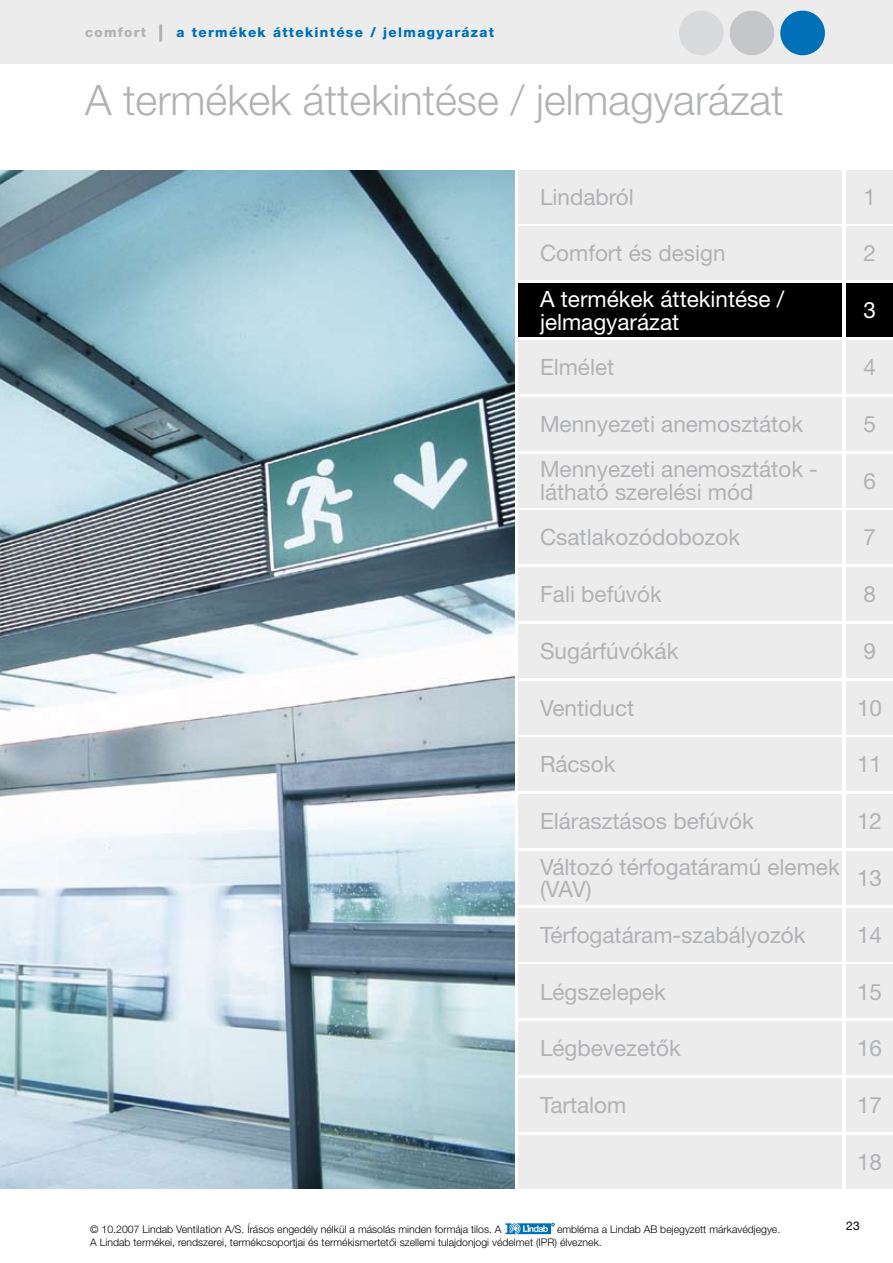
<style>
.page{position:relative;width:893px;height:1263px;background:#fff}
.page>*{position:absolute;margin:0;border:0;box-sizing:border-box;transform-origin:0 0}
.t1{font:300 42px "Helvetica Neue LT Pro";color:#b1b2b4}
.t2{font:22.5px/45.5px "Helvetica Neue LT Pro";color:#b1b2b4}
.t3{font:22.5px/22.5px "Helvetica Neue LT Pro";color:#fff}
.t4{font:800 13.5px "Helvetica Neue LT Pro";letter-spacing:.1em;color:#0071b9}
.t5{font:800 13.5px "Helvetica Neue LT Pro";letter-spacing:.1em;color:#b1b2b4}
.t6{font:12px "Helvetica Neue";color:#000}
.t7{font:300 10.5px/12.6px "Helvetica Neue LT Pro";color:#000}
</style>
<div class="page">
<div style="left:0;top:0;width:893px;height:64px;background:#ececed"></div>
<div style="left:679px;top:11px;width:45px;height:44px;background:#d9dadb;border-radius:50%"></div>
<div style="left:730px;top:11px;width:44px;height:44px;background:#c5c6c8;border-radius:50%"></div>
<div style="left:780px;top:11px;width:45px;height:44px;background:#0071b9;border-radius:50%"></div>
<div style="left:846px;top:170px;width:47px;height:53px;background:#ececed"></div>
<div style="left:846px;top:227px;width:47px;height:53px;background:#ececed"></div>
<div style="left:846px;top:284px;width:47px;height:53px;background:#000"></div>
<div style="left:846px;top:340px;width:47px;height:54px;background:#ececed"></div>
<div style="left:846px;top:397px;width:47px;height:53px;background:#ececed"></div>
<div style="left:846px;top:454px;width:47px;height:53px;background:#ececed"></div>
<div style="left:846px;top:511px;width:47px;height:53px;background:#ececed"></div>
<div style="left:846px;top:567px;width:47px;height:54px;background:#ececed"></div>
<div style="left:846px;top:624px;width:47px;height:53px;background:#ececed"></div>
<div style="left:846px;top:681px;width:47px;height:53px;background:#ececed"></div>
<div style="left:846px;top:738px;width:47px;height:53px;background:#ececed"></div>
<div style="left:846px;top:794px;width:47px;height:54px;background:#ececed"></div>
<div style="left:846px;top:851px;width:47px;height:53px;background:#ececed"></div>
<div style="left:846px;top:908px;width:47px;height:53px;background:#ececed"></div>
<div style="left:846px;top:965px;width:47px;height:53px;background:#ececed"></div>
<div style="left:846px;top:1022px;width:47px;height:53px;background:#ececed"></div>
<div style="left:846px;top:1078px;width:47px;height:53px;background:#ececed"></div>
<div style="left:846px;top:1135px;width:47px;height:53px;background:#ececed"></div>
<hr style="left:159px;top:24px;width:3px;height:17px;background:#b1b2b4">
<div style="left:519px;top:170px;width:323px;height:53px;background:#ececed"></div>
<div style="left:519px;top:227px;width:323px;height:53px;background:#ececed"></div>
<div style="left:519px;top:284px;width:323px;height:53px;background:#000"></div>
<div style="left:519px;top:340px;width:323px;height:54px;background:#ececed"></div>
<div style="left:519px;top:397px;width:323px;height:53px;background:#ececed"></div>
<div style="left:519px;top:454px;width:323px;height:53px;background:#ececed"></div>
<div style="left:519px;top:511px;width:323px;height:53px;background:#ececed"></div>
<div style="left:519px;top:567px;width:323px;height:54px;background:#ececed"></div>
<div style="left:519px;top:624px;width:323px;height:53px;background:#ececed"></div>
<div style="left:519px;top:681px;width:323px;height:53px;background:#ececed"></div>
<div style="left:519px;top:738px;width:323px;height:53px;background:#ececed"></div>
<div style="left:519px;top:794px;width:323px;height:54px;background:#ececed"></div>
<div style="left:519px;top:851px;width:323px;height:53px;background:#ececed"></div>
<div style="left:519px;top:908px;width:323px;height:53px;background:#ececed"></div>
<div style="left:519px;top:965px;width:323px;height:53px;background:#ececed"></div>
<div style="left:519px;top:1022px;width:323px;height:53px;background:#ececed"></div>
<div style="left:519px;top:1078px;width:323px;height:53px;background:#ececed"></div>
<div style="left:519px;top:1135px;width:323px;height:53px;background:#ececed"></div>
<img style="left:0;top:170px;width:514px;height:1018px">
<svg style="left:505px;top:1223px;width:49px;height:11px"></svg>
<p class="t5" style="left:85px;top:25px;width:63px">comfort</p>
<p class="t4" style="left:177px;top:25px;width:319px">a termékek áttekintése / jelmagyarázat</p>
<h1 class="t1" style="left:85px;top:74px;width:700px">A termékek áttekintése / jelmagyarázat</h1>
<p class="t2" style="left:540px;top:173px;width:95px">Lindabról</p>
<p class="t2" style="left:540px;top:230px;width:187px">Comfort és design</p>
<p class="t3" style="left:540px;top:287px;width:246px">A termékek áttekintése / jelmagyarázat</p>
<p class="t2" style="left:540px;top:344px;width:76px">Elmélet</p>
<p class="t2" style="left:540px;top:400px;width:279px">Mennyezeti anemosztátok<br>Mennyezeti anemosztátok -</p>
<p class="t2" style="left:540px;top:468px;width:215px">látható szerelési mód<br>Csatlakozódobozok</p>
<p class="t2" style="left:540px;top:571px;width:123px">Fali befúvók</p>
<p class="t2" style="left:540px;top:628px;width:140px">Sugárfúvókák</p>
<p class="t2" style="left:540px;top:684px;width:96px">Ventiduct</p>
<p class="t2" style="left:540px;top:741px;width:77px">Rácsok</p>
<p class="t2" style="left:540px;top:798px;width:301px">Elárasztásos befúvók<br>Változó térfogatáramú elemek</p>
<p class="t2" style="left:540px;top:866px;width:267px">(VAV)<br>Térfogatáram-szabályozók</p>
<p class="t2" style="left:540px;top:968px;width:127px">Légszelepek</p>
<p class="t2" style="left:540px;top:1025px;width:142px">Légbevezetők</p>
<p class="t2" style="left:540px;top:1082px;width:88px">Tartalom</p>
<p class="t2" style="left:863px;top:173px;width:14px">1</p>
<p class="t2" style="left:863px;top:230px;width:14px">2</p>
<p class="t3" style="left:863px;top:298px;width:14px">3</p>
<p class="t2" style="left:863px;top:344px;width:14px">4</p>
<p class="t2" style="left:863px;top:400px;width:14px">5</p>
<p class="t2" style="left:863px;top:457px;width:14px">6</p>
<p class="t2" style="left:863px;top:514px;width:14px">7</p>
<p class="t2" style="left:863px;top:571px;width:14px">8</p>
<p class="t2" style="left:863px;top:628px;width:14px">9</p>
<p class="t2" style="left:857px;top:684px;width:26px">10</p>
<p class="t2" style="left:857px;top:741px;width:26px">11</p>
<p class="t2" style="left:857px;top:798px;width:26px">12</p>
<p class="t2" style="left:857px;top:855px;width:26px">13</p>
<p class="t2" style="left:857px;top:911px;width:26px">14</p>
<p class="t2" style="left:857px;top:968px;width:26px">15</p>
<p class="t2" style="left:857px;top:1025px;width:26px">16</p>
<p class="t2" style="left:857px;top:1082px;width:26px">17</p>
<p class="t2" style="left:857px;top:1138px;width:26px">18</p>
<p class="t7" style="left:90px;top:1223px;width:413px">© 10.2007 Lindab Ventilation A/S. Írásos engedély nélkül a másolás minden formája tilos. A</p>
<p class="t7" style="left:90px;top:1223px;width:691px;text-indent:467px">embléma a Lindab AB bejegyzett márkavédjegye.<br>A Lindab termékei, rendszerei, termékcsoportjai és termékismertetői szellemi tulajdonjogi védelmet (IPR) élveznek.</p>
<p class="t6" style="left:846px;top:1218px;width:15px">23</p>
</div>
